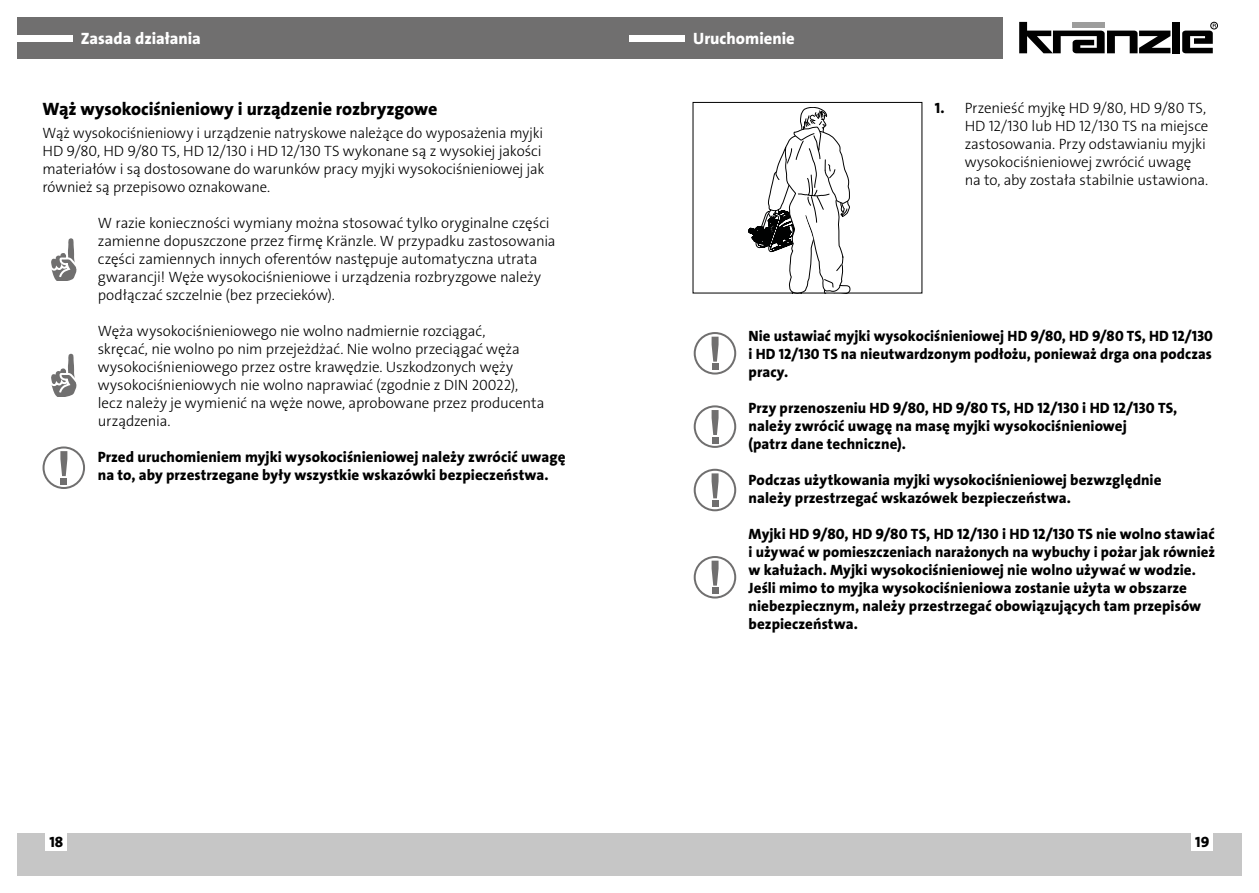
<style>
.page{position:relative;width:1259px;height:893px;background:#fff}
.page>*{position:absolute;margin:0;border:0;box-sizing:border-box;transform-origin:0 0}
.t1{font:18px "The Sans LP8 Ex Bld";letter-spacing:-.005em;color:#000}
.t2{font:16.5px "The Sans LP8 Ex Bld";color:#fff}
.t3{font:15px/18px "The Sans LP3 Lig";letter-spacing:-.01em;color:#000}
.t4{font:15px/18px "The Sans LP8 Ex Bld";letter-spacing:.005em;color:#000}
.s1{font-family:"The Sans LP8 Ex Bld"}
</style>
<div class="page">
<div style="left:629px;top:833px;width:613px;height:43px;background:#c6c6c6"></div>
<div style="left:17px;top:833px;width:612px;height:43px;background:#c6c6c6"></div>
<div style="left:1191px;top:833px;width:22px;height:18px;background:#fff"></div>
<div style="left:46px;top:833px;width:21px;height:18px;background:#fff"></div>
<div style="left:17px;top:17px;width:985px;height:41px;background:#706f6f"></div>
<div style="left:17px;top:35px;width:55px;height:6px;background:#fff"></div>
<div style="left:629px;top:35px;width:56px;height:6px;background:#fff"></div>
<svg style="left:1019px;top:22px;width:151px;height:31px"></svg>
<div style="left:1172px;top:22px;width:7px;height:31px;background:#000"></div>
<div style="left:1210px;top:22px;width:7px;height:7px;border:1px solid #000;border-radius:50%"></div>
<svg style="left:1182px;top:24px;width:34px;height:29px"></svg>
<svg style="left:43px;top:446px;width:42px;height:43px"></svg>
<div style="left:61px;top:478px;width:6px;height:7px;background:#706f6f"></div>
<svg style="left:51px;top:238px;width:26px;height:43px"></svg>
<svg style="left:51px;top:354px;width:26px;height:42px"></svg>
<svg style="left:693px;top:469px;width:43px;height:42px"></svg>
<div style="left:712px;top:500px;width:6px;height:7px;background:#706f6f"></div>
<svg style="left:693px;top:332px;width:43px;height:43px"></svg>
<svg style="left:693px;top:405px;width:43px;height:43px"></svg>
<svg style="left:693px;top:556px;width:43px;height:42px"></svg>
<svg style="left:692px;top:102px;width:230px;height:192px"></svg>
<p class="t2" style="left:81px;top:28px;width:122px">Zasada działania</p>
<p class="t2" style="left:693px;top:28px;width:103px">Uruchomienie</p>
<p class="t1" style="left:43px;top:98px;width:396px">Wąż wysokociśnieniowy i urządzenie rozbryzgowe</p>
<p class="t3" style="left:43px;top:124px;width:503px">Wąż wysokociśnieniowy i urządzenie natryskowe należące do wyposażenia myjki HD 9/80, HD 9/80 TS, HD 12/130 i HD 12/130 TS wykonane są z wysokiej jakości materiałów i są dostosowane do warunków pracy myjki wysokociśnieniowej jak również są przepisowo oznakowane.</p>
<p class="t3" style="left:98px;top:214px;width:459px">W razie konieczności wymiany można stosować tylko oryginalne części zamienne dopuszczone przez firmę Kränzle. W przypadku zastosowania części zamiennych innych oferentów następuje automatyczna utrata gwarancji! Węże wysokociśnieniowe i urządzenia rozbryzgowe należy podłączać szczelnie (bez przecieków).</p>
<p class="t3" style="left:98px;top:322px;width:448px">Węża wysokociśnieniowego nie wolno nadmiernie rozciągać,<br>skręcać, nie wolno po nim przejeżdżać. Nie wolno przeciągać węża wysokociśnieniowego przez ostre krawędzie. Uszkodzonych węży wysokociśnieniowych nie wolno naprawiać (zgodnie z DIN 20022), lecz należy je wymienić na węże nowe, aprobowane przez producenta urządzenia.</p>
<p class="t4" style="left:98px;top:448px;width:469px">Przed uruchomieniem myjki wysokociśnieniowej należy zwrócić uwagę na to, aby przestrzegane były wszystkie wskazówki bezpieczeństwa.</p>
<p class="t3" style="left:964px;top:99px;width:245px;text-indent:-30px"><span class="s1">1.</span> Przenieść myjkę HD 9/80, HD 9/80 TS, HD 12/130 lub HD 12/130 TS na miejsce zastosowania. Przy odstawianiu myjki wysokociśnieniowej zwrócić uwagę na to, aby została stabilnie ustawiona.</p>
<p class="t4" style="left:748px;top:327px;width:466px;text-align:justify">Nie ustawiać myjki wysokociśnieniowej HD 9/80, HD 9/80 TS, HD 12/130 i HD 12/130 TS na nieutwardzonym podłożu, ponieważ drga ona podczas pracy.</p>
<p class="t4" style="left:748px;top:399px;width:430px">Przy przenoszeniu HD 9/80, HD 9/80 TS, HD 12/130 i HD 12/130 TS, należy zwrócić uwagę na masę myjki wysokociśnieniowej<br>(patrz dane techniczne).</p>
<p class="t4" style="left:748px;top:471px;width:414px">Podczas użytkowania myjki wysokociśnieniowej bezwzględnie należy przestrzegać wskazówek bezpieczeństwa.</p>
<p class="t4" style="left:748px;top:525px;width:468px">Myjki HD 9/80, HD 9/80 TS, HD 12/130 i HD 12/130 TS nie wolno stawiać i używać w pomieszczeniach narażonych na wybuchy i pożar jak również w kałużach. Myjki wysokociśnieniowej nie wolno używać w wodzie.<br>Jeśli mimo to myjka wysokociśnieniowa zostanie użyta w obszarze niebezpiecznym, należy przestrzegać obowiązujących tam przepisów bezpieczeństwa.</p>
<p class="t4" style="left:49px;top:833px;width:15px">18</p>
<p class="t4" style="left:1195px;top:833px;width:16px">19</p>
</div>
